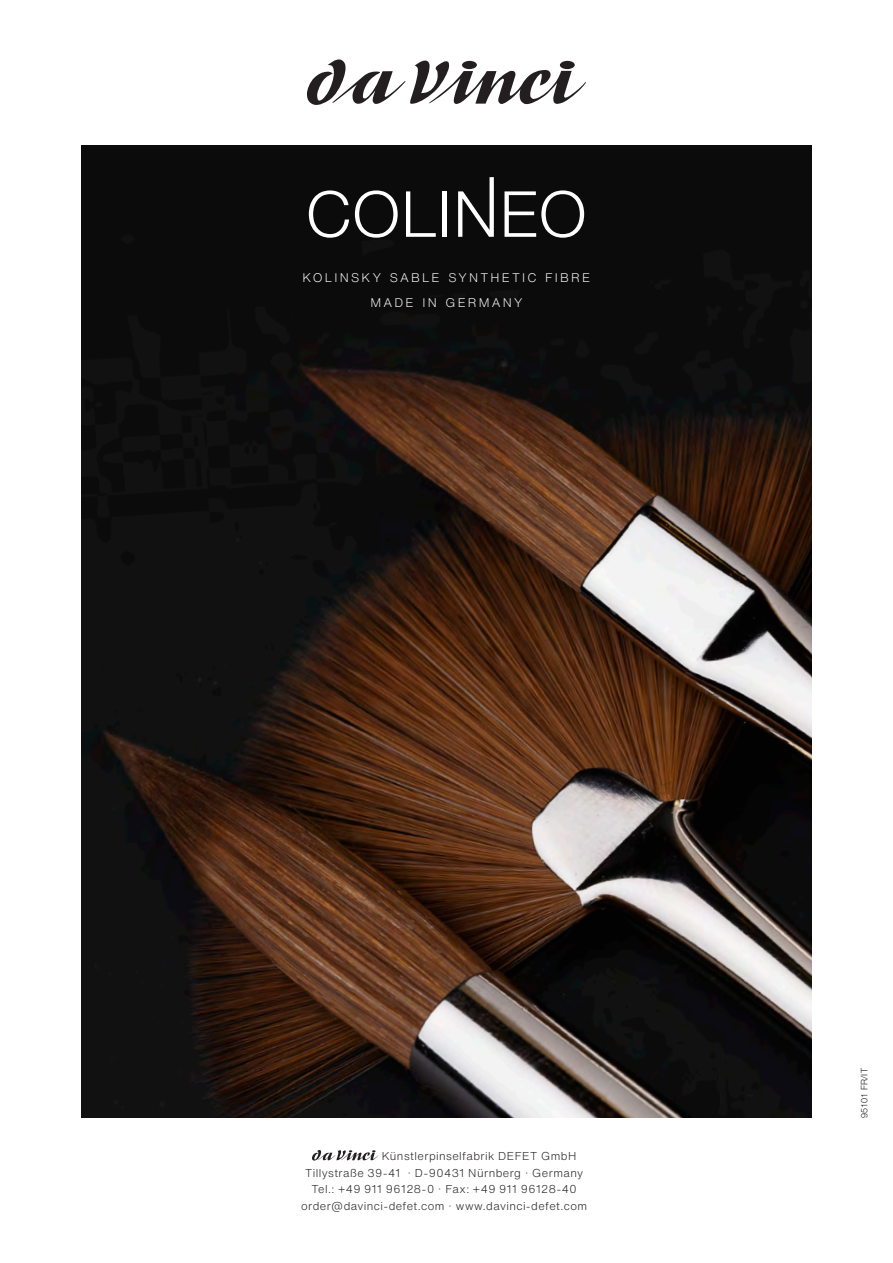
<style>
.page{position:relative;width:893px;height:1263px;background:#fff}
.page>*{position:absolute;margin:0;border:0;box-sizing:border-box;transform-origin:0 0}
.t1{font:300 12.3px/24.6px "Helvetica Now Text";letter-spacing:.175em;color:#fff;text-align:center}
.t2{font:300 11.25px "Helvetica Now Text";letter-spacing:.035em;color:#231f20}
.t3{font:300 9px "Helvetica Neue LT Pro";letter-spacing:.01em;color:#231f20}
</style>
<div class="page">
<img style="left:81px;top:145px;width:730px;height:973px">
<svg style="left:309px;top:190px;width:40px;height:48px"></svg>
<svg style="left:355px;top:190px;width:43px;height:48px"></svg>
<svg style="left:406px;top:191px;width:30px;height:46px"></svg>
<hr style="left:442px;top:191px;width:4px;height:46px;background:#fff">
<svg style="left:458px;top:177px;width:36px;height:60px"></svg>
<svg style="left:504px;top:190px;width:80px;height:48px"></svg>
<svg style="left:307px;top:59px;width:279px;height:46px"></svg>
<svg style="left:312px;top:1150px;width:66px;height:11px"></svg>
<p class="t1" style="left:303px;top:265px;width:289px">KOLINSKY SABLE SYNTHETIC FIBRE<br>MADE IN GERMANY</p>
<p class="t2" style="left:382px;top:1148px;width:196px">Künstlerpinselfabrik DEFET GmbH</p>
<p class="t2" style="left:305px;top:1164px;width:280px">Tillystraße 39-41 · D-90431 Nürnberg · Germany</p>
<p class="t2" style="left:311px;top:1181px;width:267px">Tel.: +49 911 96128-0 · Fax: +49 911 96128-40</p>
<p class="t2" style="left:301px;top:1197px;width:288px">order@davinci-defet.com · www.davinci-defet.com</p>
<p class="t3" style="left:859px;top:1118px;width:51px;rotate:-90deg">95101 FR/IT</p>
</div>
